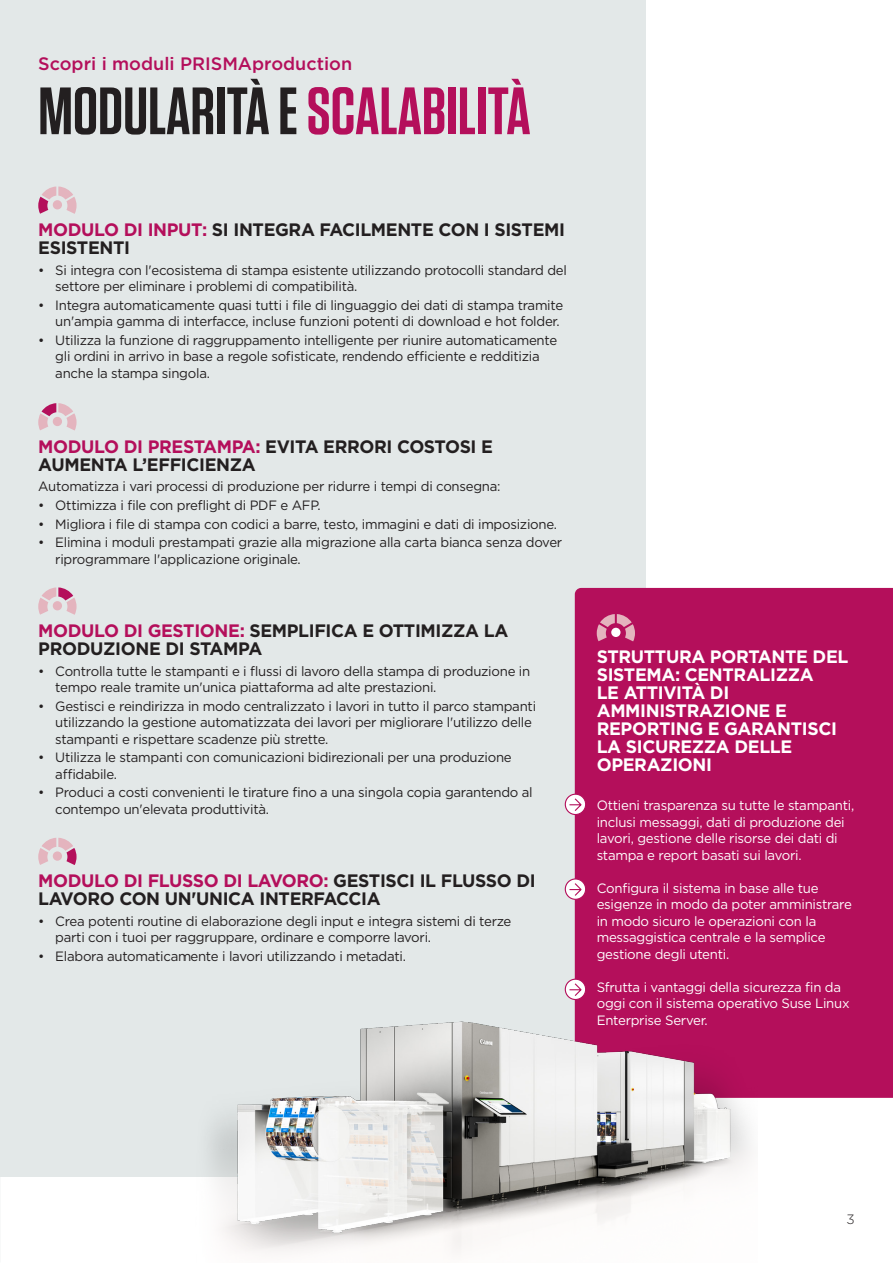
<style>
.page{position:relative;width:893px;height:1263px;background:#fff}
.page>*{position:absolute;margin:0;border:0;box-sizing:border-box;transform-origin:0 0}
.t1{font:600 66.75px "Tungsten";color:#231f20}
.Body_heading_caps{font:700 18px/18px "Gotham";letter-spacing:-.02em;color:#231f20}
.Body_heading_caps-2{font:700 18px/18px "Gotham";letter-spacing:-.02em;color:#fff}
.Small_purple_header{font:500 18px "Gotham";color:#b40f5b}
.Body{font:13.5px/16.5px "Gotham";letter-spacing:-.02em;color:#231f20}
.Body_white{font:13.5px/16.5px "Gotham";letter-spacing:-.02em;color:#fff}
.t2{font:300 13.5px "Gotham";color:#231f20}
.s1{color:#b40f5b}
</style>
<div class="page">
<div style="left:0;top:0;width:645px;height:1176px;background:#e3e8e8"></div>
<svg style="left:38px;top:186px;width:39px;height:28px"></svg>
<div style="left:53px;top:200px;width:9px;height:9px;background:#e4b4be;border-radius:50%"></div>
<svg style="left:38px;top:403px;width:39px;height:27px"></svg>
<div style="left:53px;top:417px;width:9px;height:9px;background:#e4b4be;border-radius:50%"></div>
<svg style="left:38px;top:587px;width:39px;height:28px"></svg>
<div style="left:53px;top:601px;width:9px;height:9px;background:#e4b4be;border-radius:50%"></div>
<svg style="left:38px;top:838px;width:39px;height:27px"></svg>
<div style="left:53px;top:851px;width:9px;height:10px;background:#e4b4be;border-radius:50%"></div>
<div style="left:575px;top:588px;width:318px;height:510px;background:#b40f5b"></div>
<svg style="left:597px;top:614px;width:38px;height:27px"></svg>
<div style="left:611px;top:628px;width:9px;height:9px;background:#fff;border-radius:50%"></div>
<img style="left:185px;top:951px;width:573px;height:301px">
<svg style="left:565px;top:794px;width:21px;height:20px"></svg>
<div style="left:565px;top:794px;width:21px;height:21px;border:1px solid #b40f5b;border-radius:50%"></div>
<svg style="left:568px;top:797px;width:15px;height:15px"></svg>
<svg style="left:565px;top:879px;width:21px;height:20px"></svg>
<div style="left:565px;top:878px;width:21px;height:22px;border:1px solid #b40f5b;border-radius:50%"></div>
<svg style="left:568px;top:882px;width:15px;height:15px"></svg>
<svg style="left:565px;top:979px;width:21px;height:20px"></svg>
<div style="left:565px;top:978px;width:21px;height:22px;border:1px solid #b40f5b;border-radius:50%"></div>
<svg style="left:568px;top:982px;width:15px;height:15px"></svg>
<p class="Small_purple_header" style="left:38px;top:52px;width:315px">Scopri i moduli PRISMAproduction</p>
<p class="t1" style="left:38px;top:76px;width:494px">MODULARITÀ E <span class="s1">SCALABILITÀ</span></p>
<p class="Body_heading_caps" style="left:38px;top:220px;width:528px"><span class="s1">MODULO DI INPUT:</span> SI INTEGRA FACILMENTE CON I SISTEMI<br>ESISTENTI</p>
<p class="Body" style="left:55px;top:261px;width:513px;text-indent:-17px">• Si integra con l'ecosistema di stampa esistente utilizzando protocolli standard del settore per eliminare i problemi di compatibilità.</p>
<p class="Body" style="left:38px;top:296px;width:526px;text-align:right">• Integra automaticamente quasi tutti i file di linguaggio dei dati di stampa tramite un'ampia gamma di interfacce, incluse funzioni potenti di download e hot folder.</p>
<p class="Body" style="left:55px;top:332px;width:503px;text-indent:-17px">• Utilizza la funzione di raggruppamento intelligente per riunire automaticamente gli ordini in arrivo in base a regole sofisticate, rendendo efficiente e redditizia anche la stampa singola.</p>
<p class="Body_heading_caps" style="left:38px;top:437px;width:456px"><span class="s1">MODULO DI PRESTAMPA:</span> EVITA ERRORI COSTOSI E<br>AUMENTA L’EFFICIENZA</p>
<p class="Body" style="left:38px;top:478px;width:464px">Automatizza i vari processi di produzione per ridurre i tempi di consegna:</p>
<p class="Body" style="left:38px;top:497px;width:284px">• Ottimizza i file con preflight di PDF e AFP.</p>
<p class="Body" style="left:38px;top:515px;width:520px">• Migliora i file di stampa con codici a barre, testo, immagini e dati di imposizione.</p>
<p class="Body" style="left:55px;top:534px;width:508px;text-indent:-17px">• Elimina i moduli prestampati grazie alla migrazione alla carta bianca senza dover riprogrammare l'applicazione originale.</p>
<p class="Body_heading_caps" style="left:38px;top:621px;width:471px"><span class="s1">MODULO DI GESTIONE:</span> SEMPLIFICA E OTTIMIZZA LA<br>PRODUZIONE DI STAMPA</p>
<p class="Body" style="left:55px;top:662px;width:477px;text-indent:-17px">• Controlla tutte le stampanti e i flussi di lavoro della stampa di produzione in tempo reale tramite un'unica piattaforma ad alte prestazioni.</p>
<p class="Body" style="left:55px;top:697px;width:482px;text-indent:-17px">• Gestisci e reindirizza in modo centralizzato i lavori in tutto il parco stampanti utilizzando la gestione automatizzata dei lavori per migliorare l'utilizzo delle stampanti e rispettare scadenze più strette.</p>
<p class="Body" style="left:55px;top:749px;width:458px;text-indent:-17px">• Utilizza le stampanti con comunicazioni bidirezionali per una produzione affidabile.</p>
<p class="Body" style="left:55px;top:784px;width:479px;text-indent:-17px">• Produci a costi convenienti le tirature fino a una singola copia garantendo al contempo un'elevata produttività.</p>
<p class="Body_heading_caps" style="left:38px;top:872px;width:499px"><span class="s1">MODULO DI FLUSSO DI LAVORO:</span> GESTISCI IL FLUSSO DI<br>LAVORO CON UN'UNICA INTERFACCIA</p>
<p class="Body" style="left:55px;top:912px;width:458px;text-indent:-17px">• Crea potenti routine di elaborazione degli input e integra sistemi di terze parti con i tuoi per raggruppare, ordinare e comporre lavori.</p>
<p class="Body" style="left:38px;top:948px;width:369px">• Elabora automaticamente i lavori utilizzando i metadati.</p>
<p class="Body_heading_caps-2" style="left:597px;top:648px;width:253px">STRUTTURA PORTANTE DEL<br>SISTEMA: CENTRALIZZA<br>LE ATTIVITÀ DI<br>AMMINISTRAZIONE E<br>REPORTING E GARANTISCI<br>LA SICUREZZA DELLE<br>OPERAZIONI</p>
<p class="Body_white" style="left:597px;top:797px;width:259px">Ottieni trasparenza su tutte le stampanti, inclusi messaggi, dati di produzione dei lavori, gestione delle risorse dei dati di stampa e report basati sui lavori.</p>
<p class="Body_white" style="left:597px;top:879px;width:257px">Configura il sistema in base alle tue esigenze in modo da poter amministrare in modo sicuro le operazioni con la messaggistica centrale e la semplice gestione degli utenti.</p>
<p class="Body_white" style="left:597px;top:978px;width:254px">Sfrutta i vantaggi della sicurezza fin da oggi con il sistema operativo Suse Linux<br>Enterprise Server.</p>
<p class="t2" style="left:846px;top:1211px;width:10px">3</p>
</div>
